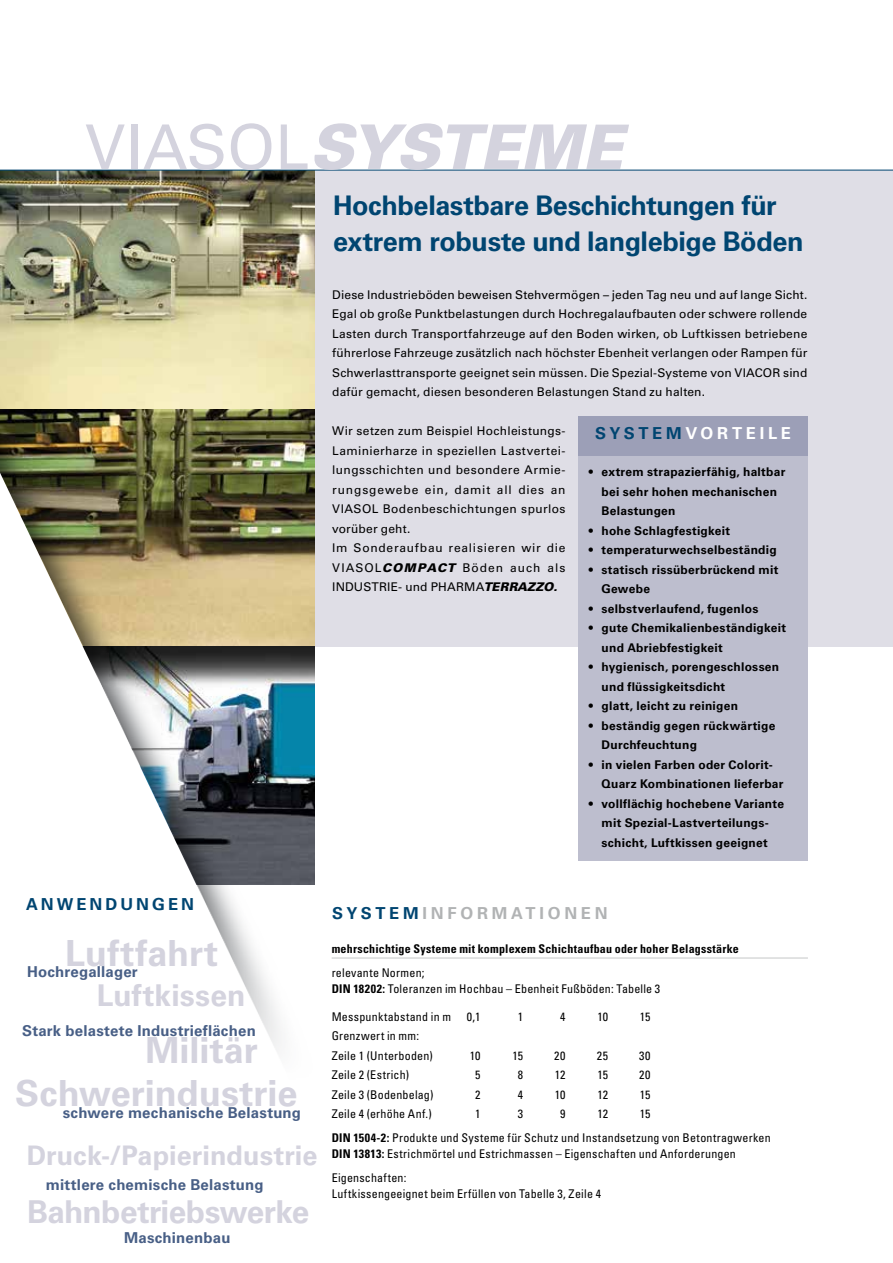
<style>
.page{position:relative;width:893px;height:1263px;background:#fff}
.page>*{position:absolute;margin:0;border:0;box-sizing:border-box;transform-origin:0 0}
.t1{font:italic 900 61.5px "Univers";letter-spacing:-.01em;color:#d4d3de}
.t2{font:700 36px "Univers";color:#d4d3de}
.t3{font:700 31.5px "Univers";letter-spacing:-.02em;color:#d4d3de}
.t4{font:700 30px "Univers";letter-spacing:.005em;color:#d4d3de}
.t5{font:700 27px/36px "Univers";letter-spacing:-.015em;color:#004571}
.t6{font:700 27px "Univers";color:#d4d3de}
.t7{font:700 16.5px "Univers";letter-spacing:.23em;color:#b1b3b4}
.t8{font:700 16.5px "Univers";letter-spacing:.225em;color:#fff}
.t9{font:700 16.5px "Univers";letter-spacing:.185em;color:#004571}
.t10{font:700 15px "Univers";letter-spacing:.015em;color:#485f86}
.t11{font:12px/19.5px "Univers";letter-spacing:.035em;color:#000;text-align:justify}
.t12{font:700 12px/19.5px "Univers";letter-spacing:.02em;color:#000}
.t13{font:condensed 12px/24px "Univers";letter-spacing:.02em;color:#000}
.t14{font:700 condensed 12px "Univers";letter-spacing:.015em;color:#000}
.s1{font-weight:400;font-style:normal}
.s2{font-weight:900;font-style:italic}
.s3{color:#004571}
.s4{font-weight:700}
</style>
<div class="page">
<div style="left:0;top:170px;width:893px;height:476px;background:#dfdee6"></div>
<img style="left:0;top:171px;width:315px;height:135px">
<img style="left:0;top:306px;width:315px;height:167px">
<img style="left:0;top:473px;width:347px;height:579px">
<hr style="left:0;top:170px;width:893px;height:1px;background:#004571">
<div style="left:578px;top:417px;width:230px;height:444px;background:#bdbece"></div>
<div style="left:578px;top:417px;width:230px;height:39px;background:#9c9fb7"></div>
<hr style="left:332px;top:958px;width:476px;height:1px;background:#c6c7c8">
<h1 class="t1" style="left:85px;top:108px;width:540px"><span class="s1">VIASOL</span>SYSTEME</h1>
<h3 class="t5" style="left:333px;top:188px;width:472px">Hochbelastbare Beschichtungen für extrem robuste und langlebige Böden</h3>
<p class="t11" style="left:332px;top:285px;width:477px">Diese Industrieböden beweisen Stehvermögen – jeden Tag neu und auf lange Sicht.<br>Egal ob große Punktbelastungen durch Hochregalaufbauten oder schwere rollende Lasten durch Transportfahrzeuge auf den Boden wirken, ob Luftkissen betriebene führerlose Fahrzeuge zusätzlich nach höchster Ebenheit verlangen oder Rampen für Schwerlasttransporte geeignet sein müssen. Die Spezial-Systeme von VIACOR sind dafür gemacht, diesen besonderen Belastungen Stand zu halten.</p>
<p class="t11" style="left:332px;top:421px;width:235px;text-align:left">Wir setzen zum Beispiel Hochleistungs-Laminierharze in speziellen Lastvertei&shy;lungsschichten und besondere Armie&shy;rungsgewebe ein, damit all dies an VIASOL Bodenbeschichtungen spurlos vorüber geht.<br>Im Sonderaufbau realisieren wir die VIASOL<span class="s2">COMPACT</span> Böden auch als INDUSTRIE- und PHARMA<span class="s2">TERRAZZO.</span></p>
<h3 class="t8" style="left:595px;top:423px;width:197px"><span class="s3">SYSTEM</span>VORTEILE</h3>
<p class="t12" style="left:602px;top:462px;width:185px;text-indent:-13px">• extrem strapazierfähig, haltbar bei sehr hohen mechanischen<br>Belastungen</p>
<p class="t12" style="left:589px;top:521px;width:143px">• hohe Schlagfestigkeit</p>
<p class="t12" style="left:589px;top:540px;width:189px">• temperaturwechselbeständig</p>
<p class="t12" style="left:602px;top:560px;width:178px;text-indent:-13px">• statisch rissüberbrückend mit<br>Gewebe</p>
<p class="t12" style="left:589px;top:599px;width:171px">• selbstverlaufend, fugenlos</p>
<p class="t12" style="left:602px;top:618px;width:186px;text-indent:-13px">• gute Chemikalienbeständigkeit und Abriebfestigkeit</p>
<p class="t12" style="left:602px;top:657px;width:179px;text-indent:-13px">• hygienisch, porengeschlossen und flüssigkeitsdicht</p>
<p class="t12" style="left:589px;top:696px;width:151px">• glatt, leicht zu reinigen</p>
<p class="t12" style="left:602px;top:716px;width:175px;text-indent:-13px">• beständig gegen rückwärtige<br>Durchfeuchtung</p>
<p class="t12" style="left:602px;top:755px;width:183px;text-indent:-13px">• in vielen Farben oder Colorit-<br>Quarz Kombinationen lieferbar</p>
<p class="t12" style="left:589px;top:794px;width:197px;text-align:center">• vollflächig hochebene Variante mit Spezial-Lastverteilungs&shy;schicht, Luftkissen geeignet</p>
<h3 class="t9" style="left:26px;top:895px;width:169px">ANWENDUNGEN</h3>
<h2 class="t2" style="left:65px;top:932px;width:154px">Luftfahrt</h2>
<p class="t10" style="left:27px;top:963px;width:112px">Hochregallager</p>
<h3 class="t4" style="left:97px;top:977px;width:150px">Luftkissen</h3>
<p class="t10" style="left:22px;top:1022px;width:235px">Stark belastete Industrieflächen</p>
<h2 class="t2" style="left:145px;top:1029px;width:114px">Militär</h2>
<h2 class="t2" style="left:15px;top:1072px;width:284px">Schwerindustrie</h2>
<p class="t10" style="left:63px;top:1104px;width:240px">schwere mechanische Belastung</p>
<h3 class="t6" style="left:27px;top:1140px;width:292px">Druck-/Papierindustrie</h3>
<p class="t10" style="left:46px;top:1176px;width:219px">mittlere chemische Belastung</p>
<h3 class="t3" style="left:27px;top:1193px;width:284px">Bahnbetriebswerke</h3>
<p class="t10" style="left:124px;top:1229px;width:108px">Maschinenbau</p>
<h3 class="t7" style="left:332px;top:904px;width:277px"><span class="s3">SYSTEM</span>INFORMATIONEN</h3>
<p class="t14" style="left:332px;top:942px;width:409px">mehrschichtige Systeme mit komplexem Schichtaufbau oder hoher Belagsstärke</p>
<p class="t13" style="left:332px;top:965px;width:330px;line-height:15.8px">relevante Normen;<br><span class="s4">DIN 18202:</span> Toleranzen im Hochbau – Ebenheit Fußböden: Tabelle 3</p>
<p class="t13" style="left:332px;top:1004px;width:121px">Messpunktabstand in m</p>
<p class="t13" style="left:467px;top:1004px;width:15px">0,1</p>
<p class="t13" style="left:518px;top:1004px;width:7px">1</p>
<p class="t13" style="left:560px;top:1004px;width:7px">4</p>
<p class="t13" style="left:597px;top:1004px;width:12px">10</p>
<p class="t13" style="left:640px;top:1004px;width:12px">15</p>
<p class="t13" style="left:332px;top:1026px;width:103px;line-height:19.5px">Grenzwert in mm:<br>Zeile 1 (Unterboden)</p>
<p class="t13" style="left:470px;top:1043px;width:12px">10</p>
<p class="t13" style="left:512px;top:1043px;width:12px">15</p>
<p class="t13" style="left:554px;top:1043px;width:13px">20</p>
<p class="t13" style="left:597px;top:1043px;width:13px">25</p>
<p class="t13" style="left:639px;top:1043px;width:13px">30</p>
<p class="t13" style="left:332px;top:1063px;width:79px">Zeile 2 (Estrich)</p>
<p class="t13" style="left:475px;top:1063px;width:7px">5</p>
<p class="t13" style="left:518px;top:1063px;width:7px">8</p>
<p class="t13" style="left:555px;top:1063px;width:12px">12</p>
<p class="t13" style="left:597px;top:1063px;width:12px">15</p>
<p class="t13" style="left:639px;top:1063px;width:13px">20</p>
<p class="t13" style="left:332px;top:1082px;width:103px">Zeile 3 (Bodenbelag)</p>
<p class="t13" style="left:475px;top:1082px;width:7px">2</p>
<p class="t13" style="left:518px;top:1082px;width:7px">4</p>
<p class="t13" style="left:555px;top:1082px;width:12px">10</p>
<p class="t13" style="left:597px;top:1082px;width:12px">12</p>
<p class="t13" style="left:640px;top:1082px;width:12px">15</p>
<p class="t13" style="left:332px;top:1102px;width:102px">Zeile 4 (erhöhe Anf.)</p>
<p class="t13" style="left:475px;top:1102px;width:7px">1</p>
<p class="t13" style="left:518px;top:1102px;width:7px">3</p>
<p class="t13" style="left:560px;top:1102px;width:7px">9</p>
<p class="t13" style="left:597px;top:1102px;width:12px">12</p>
<p class="t13" style="left:332px;top:1102px;width:441px;text-indent:308px">15<br><span class="s4">DIN 1504-2:</span> Produkte und Systeme für Schutz und Instandsetzung von Betontragwerken</p>
<p class="t13" style="left:332px;top:1141px;width:406px"><span class="s4">DIN 13813:</span> Estrichmörtel und Estrichmassen – Eigenschaften und Anforderungen<br>Eigenschaften:</p>
<p class="t13" style="left:332px;top:1181px;width:271px">Luftkissengeeignet beim Erfüllen von Tabelle 3, Zeile 4</p>
</div>
